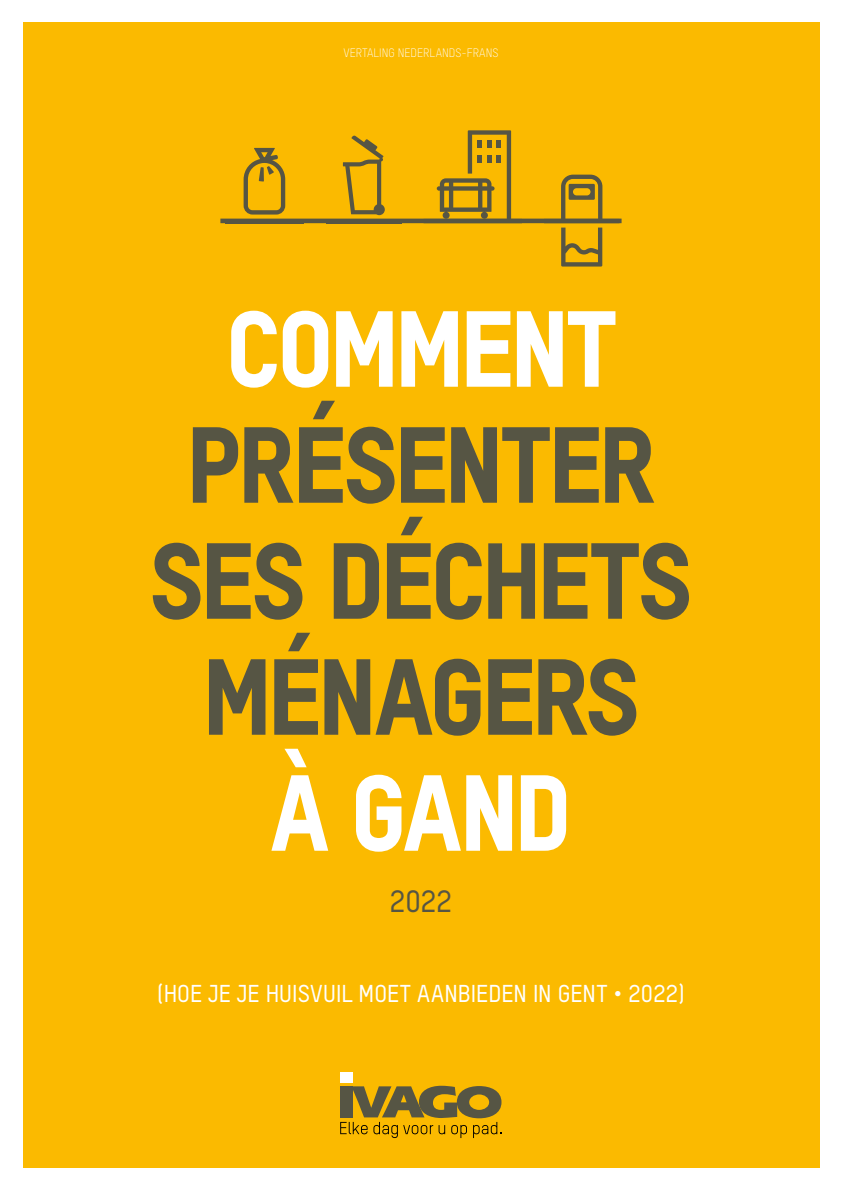
<style>
.page{position:relative;width:842px;height:1191px;background:#fff}
.page>*{position:absolute;margin:0;border:0;box-sizing:border-box;transform-origin:0 0}
.t1{font:800 106px/116px "TSTAR";letter-spacing:-.035em;color:#565544;text-align:center}
.t2{font:800 106px "TSTAR";letter-spacing:-.04em;color:#fff}
.t3{font:500 30.4px "TSTAR";color:#565544}
.t4{font:500 24px "TSTAR";color:#fff}
.t5{font:300 12px "TSTAR";color:#fff}
</style>
<div class="page">
<div style="left:23px;top:23px;width:796px;height:1145px;background:#fbba00"></div>
<svg style="left:544px;top:175px;width:75px;height:91px"></svg>
<svg style="left:244px;top:148px;width:41px;height:66px"></svg>
<svg style="left:343px;top:135px;width:42px;height:80px"></svg>
<hr style="left:220px;top:219px;width:401px;height:4px;background:#565544">
<svg style="left:424px;top:130px;width:98px;height:89px"></svg>
<div style="left:340px;top:1071px;width:12px;height:11px;background:#fff"></div>
<svg style="left:340px;top:1085px;width:161px;height:53px"></svg>
<p class="t5" style="left:343px;top:45px;width:157px">VERTALING NEDERLANDS-FRANS</p>
<h1 class="t2" style="left:226px;top:283px;width:392px">COMMENT</h1>
<h1 class="t1" style="left:150px;top:405px;width:544px">PRÉSENTER<br>SES DÉCHETS<br>MÉNAGERS</h1>
<h1 class="t2" style="left:270px;top:747px;width:303px">À GAND</h1>
<p class="t3" style="left:390px;top:883px;width:64px">2022</p>
<p class="t4" style="left:157px;top:979px;width:529px">(HOE JE JE HUISVUIL MOET AANBIEDEN IN GENT • 2022)</p>
</div>
